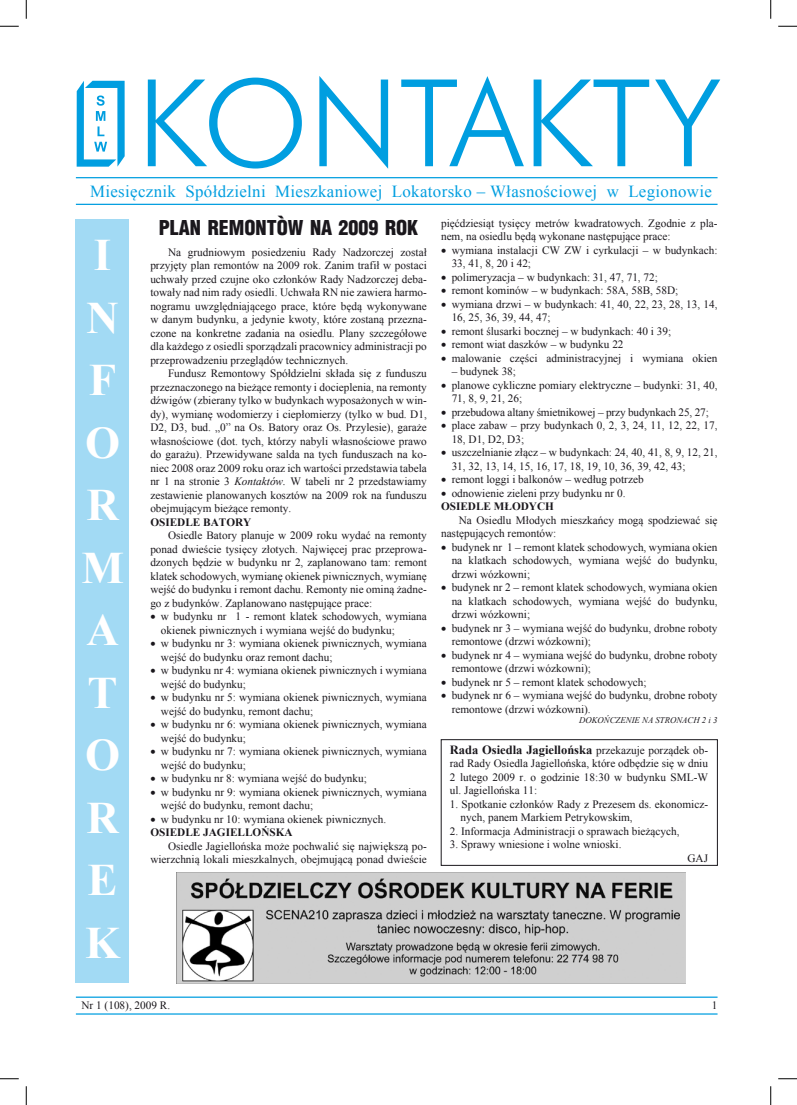
<style>
.page{position:relative;width:797px;height:1105px;background:#fff}
.page>*{position:absolute;margin:0;border:0;box-sizing:border-box;transform-origin:0 0}
.t1{font:300 121.25px "Futura BT";color:#009ee0}
.t2{font:700 45px/62.5px "Times New Roman";color:#fff}
.t3{font:900 20px "Switzerland Cond";color:#1a171c}
.t4{font:16.88px "Times New Roman";letter-spacing:.02em;color:#009ee0}
.t5{font:700 12.5px "Times New Roman";color:#1a171c}
.t6{font:11.25px/13.5px "Times New Roman";color:#1a171c}
.t7{font:700 11.25px "Times New Roman";color:#1a171c}
.t8{font:italic 8.75px "Times New Roman";color:#1a171c}
.s1{font-style:italic}
.s2{font-weight:700}
.s3{font-weight:400;font-size:11.25px}
</style>
<div class="page">
<hr style="left:76px;top:996px;width:641px;height:2px;background:#009ee0">
<hr style="left:76px;top:1013px;width:641px;height:2px;background:#009ee0">
<div style="left:76px;top:220px;width:53px;height:763px;background:#a2daf4"></div>
<hr style="left:76px;top:204px;width:641px;height:1px;background:#009ee0">
<svg style="left:77px;top:81px;width:48px;height:86px"></svg>
<hr style="left:76px;top:177px;width:641px;height:1px;background:#009ee0">
<img style="left:177px;top:872px;width:508px;height:111px">
<div style="left:441px;top:739px;width:276px;height:127px;border:1px solid #1a171c"></div>
<svg style="left:0;top:25px;width:19px;height:2px"></svg>
<svg style="left:778px;top:25px;width:19px;height:2px"></svg>
<svg style="left:0;top:1078px;width:19px;height:1px"></svg>
<svg style="left:778px;top:1078px;width:19px;height:1px"></svg>
<svg style="left:25px;top:0;width:2px;height:19px"></svg>
<svg style="left:25px;top:1086px;width:2px;height:19px"></svg>
<svg style="left:770px;top:0;width:1px;height:19px"></svg>
<svg style="left:770px;top:1086px;width:1px;height:19px"></svg>
<h1 class="t1" style="left:137px;top:49px;width:585px">KONTAKTY</h1>
<h3 class="t4" style="left:90px;top:180px;width:623px">Miesięcznik Spółdzielni Mieszkaniowej Lokatorsko – Własnościowej w Legionowie</h3>
<h2 class="t2" style="left:81px;top:223px;width:44px">I<br>N<br>F<br>O<br>R<br>M<br>A<br>T<br>O<br>R<br>E<br>K</h2>
<h3 class="t3" style="left:279px;top:211px;width:8px">`</h3>
<h3 class="t3" style="left:159px;top:215px;width:261px">PLAN REMONTOW NA 2009 ROK</h3>
<p class="t6" style="left:150px;top:245px;width:278px;text-align:justify;text-indent:18px">Na grudniowym posiedzeniu Rady Nadzorczej został przyjęty plan remontów na 2009 rok. Zanim trafił w postaci uchwały przed czujne oko członków Rady Nadzorczej deba&shy;towały nad nim rady osiedli. Uchwała RN nie zawiera harmo&shy;nogramu uwzględniającego prace, które będą wykonywane w danym budynku, a jedynie kwoty, które zostaną przezna&shy;czone na konkretne zadania na osiedlu. Plany szczegółowe dla każdego z osiedli sporządzali pracownicy administracji po przeprowadzeniu przeglądów technicznych.</p>
<p class="t6" style="left:150px;top:366px;width:278px;text-align:justify;text-indent:18px">Fundusz Remontowy Spółdzielni składa się z funduszu przeznaczonego na bieżące remonty i docieplenia, na remonty dźwigów (zbierany tylko w budynkach wyposażonych w win&shy;dy), wymianę wodomierzy i ciepłomierzy (tylko w bud. D1, D2, D3, bud. „0” na Os. Batory oraz Os. Przylesie), garaże własnościowe (dot. tych, którzy nabyli własnościowe prawo do garażu). Przewidywane salda na tych funduszach na ko&shy;niec 2008 oraz 2009 roku oraz ich wartości przedstawia tabela nr 1 na stronie 3 <span class="s1">Kontaktów.</span> W tabeli nr 2 przedstawiamy zestawienie planowanych kosztów na 2009 rok na funduszu obejmującym bieżące remonty.</p>
<p class="t7" style="left:150px;top:514px;width:102px">OSIEDLE BATORY</p>
<p class="t6" style="left:150px;top:528px;width:278px;text-align:justify;text-indent:18px">Osiedle Batory planuje w 2009 roku wydać na remonty ponad dwieście tysięcy złotych. Najwięcej prac przeprowa&shy;dzonych będzie w budynku nr 2, zaplanowano tam: remont klatek schodowych, wymianę okienek piwnicznych, wymianę wejść do budynku i remont dachu. Remonty nie ominą żadne&shy;go z budynków. Zaplanowano następujące prace:</p>
<p class="t6" style="left:161px;top:609px;width:267px;text-indent:-11px">• w budynku nr 1 - remont klatek schodowych, wymiana okienek piwnicznych i wymiana wejść do budynku;</p>
<p class="t6" style="left:161px;top:636px;width:267px;text-indent:-11px">• w budynku nr 3: wymiana okienek piwnicznych, wymiana wejść do budynku oraz remont dachu;</p>
<p class="t6" style="left:161px;top:663px;width:267px;text-indent:-11px">• w budynku nr 4: wymiana okienek piwnicznych i wymiana wejść do budynku;</p>
<p class="t6" style="left:161px;top:690px;width:267px;text-indent:-11px">• w budynku nr 5: wymiana okienek piwnicznych, wymiana wejść do budynku, remont dachu;</p>
<p class="t6" style="left:161px;top:717px;width:267px;text-indent:-11px">• w budynku nr 6: wymiana okienek piwnicznych, wymiana wejść do budynku;</p>
<p class="t6" style="left:161px;top:744px;width:267px;text-indent:-11px">• w budynku nr 7: wymiana okienek piwnicznych, wymiana wejść do budynku;</p>
<p class="t6" style="left:150px;top:771px;width:218px">• w budynku nr 8: wymiana wejść do budynku;</p>
<p class="t6" style="left:161px;top:785px;width:267px;text-indent:-11px">• w budynku nr 9: wymiana okienek piwnicznych, wymiana wejść do budynku, remont dachu;</p>
<p class="t6" style="left:150px;top:812px;width:237px">• w budynku nr 10: wymiana okienek piwnicznych.<br><span class="s2">OSIEDLE JAGIELLOŃSKA</span></p>
<p class="t6" style="left:150px;top:839px;width:278px;text-align:right">Osiedle Jagiellońska może pochwalić się największą po&shy;wierzchnią lokali mieszkalnych, obejmującą ponad dwieście</p>
<p class="t6" style="left:441px;top:216px;width:278px">pięćdziesiąt tysięcy metrów kwadratowych. Zgodnie z pla&shy;nem, na osiedlu będą wykonane następujące prace:</p>
<p class="t6" style="left:451px;top:243px;width:267px;text-indent:-11px">• wymiana instalacji CW ZW i cyrkulacji – w budynkach:<br>33, 41, 8, 20 i 42;</p>
<p class="t6" style="left:441px;top:270px;width:218px">• polimeryzacja – w budynkach: 31, 47, 71, 72;</p>
<p class="t6" style="left:441px;top:283px;width:239px">• remont kominów – w budynkach: 58A, 58B, 58D;</p>
<p class="t6" style="left:451px;top:297px;width:267px;text-indent:-11px">• wymiana drzwi – w budynkach: 41, 40, 22, 23, 28, 13, 14,<br>16, 25, 36, 39, 44, 47;</p>
<p class="t6" style="left:441px;top:324px;width:231px">• remont ślusarki bocznej – w budynkach: 40 i 39;</p>
<p class="t6" style="left:441px;top:337px;width:184px">• remont wiat daszków – w budynku 22</p>
<p class="t6" style="left:441px;top:351px;width:278px">• malowanie części administracyjnej i wymiana okien</p>
<p class="t6" style="left:451px;top:364px;width:66px">– budynek 38;</p>
<p class="t6" style="left:451px;top:378px;width:267px;text-indent:-11px">• planowe cykliczne pomiary elektryczne – budynki: 31, 40,<br>71, 8, 9, 21, 26;</p>
<p class="t6" style="left:441px;top:405px;width:269px">• przebudowa altany śmietnikowej – przy budynkach 25, 27;</p>
<p class="t6" style="left:451px;top:418px;width:267px;text-indent:-11px">• place zabaw – przy budynkach 0, 2, 3, 24, 11, 12, 22, 17,<br>18, D1, D2, D3;</p>
<p class="t6" style="left:451px;top:445px;width:267px;text-indent:-11px">• uszczelnianie złącz – w budynkach: 24, 40, 41, 8, 9, 12, 21,<br>31, 32, 13, 14, 15, 16, 17, 18, 19, 10, 36, 39, 42, 43;</p>
<p class="t6" style="left:441px;top:472px;width:204px">• remont loggi i balkonów – według potrzeb</p>
<p class="t6" style="left:441px;top:486px;width:186px">• odnowienie zieleni przy budynku nr 0.<br><span class="s2">OSIEDLE MŁODYCH</span></p>
<p class="t6" style="left:441px;top:513px;width:278px;text-indent:18px">Na Osiedlu Młodych mieszkańcy mogą spodziewać się następujących remontów:</p>
<p class="t6" style="left:451px;top:540px;width:267px;text-align:justify;text-indent:-11px">• budynek nr 1 – remont klatek schodowych, wymiana okien na klatkach schodowych, wymiana wejść do budynku, drzwi wózkowni;</p>
<p class="t6" style="left:451px;top:580px;width:267px;text-align:justify;text-indent:-11px">• budynek nr 2 – remont klatek schodowych, wymiana okien na klatkach schodowych, wymiana wejść do budynku, drzwi wózkowni;</p>
<p class="t6" style="left:451px;top:621px;width:267px;text-indent:-11px">• budynek nr 3 – wymiana wejść do budynku, drobne roboty remontowe (drzwi wózkowni);</p>
<p class="t6" style="left:451px;top:648px;width:267px;text-indent:-11px">• budynek nr 4 – wymiana wejść do budynku, drobne roboty remontowe (drzwi wózkowni);</p>
<p class="t6" style="left:441px;top:675px;width:207px">• budynek nr 5 – remont klatek schodowych;</p>
<p class="t6" style="left:451px;top:688px;width:267px;text-indent:-11px">• budynek nr 6 – wymiana wejść do budynku, drobne roboty remontowe (drzwi wózkowni).</p>
<p class="t8" style="left:579px;top:714px;width:140px">DOKOŃCZENIE NA STRONACH 2 i 3</p>
<p class="t5" style="left:450px;top:741px;width:260px">Rada Osiedla Jagiellońska <span class="s3">przekazuje porządek ob-</span></p>
<p class="t6" style="left:450px;top:757px;width:260px;text-align:justify">rad Rady Osiedla Jagiellońska, które odbędzie się w dniu 2 lutego 2009 r. o godzinie 18:30 w budynku SML-W ul. Jagiellońska 11:</p>
<p class="t6" style="left:460px;top:797px;width:249px;text-indent:-11px">1. Spotkanie członków Rady z Prezesem ds. ekonomicz&shy;nych, panem Markiem Petrykowskim,</p>
<p class="t6" style="left:450px;top:824px;width:231px">2. Informacja Administracji o sprawach bieżących,</p>
<p class="t6" style="left:450px;top:838px;width:173px">3. Sprawy wniesione i wolne wnioski.</p>
<p class="t6" style="left:687px;top:851px;width:22px">GAJ</p>
<p class="t6" style="left:81px;top:998px;width:90px">Nr 1 (108), 2009 r.</p>
</div>
